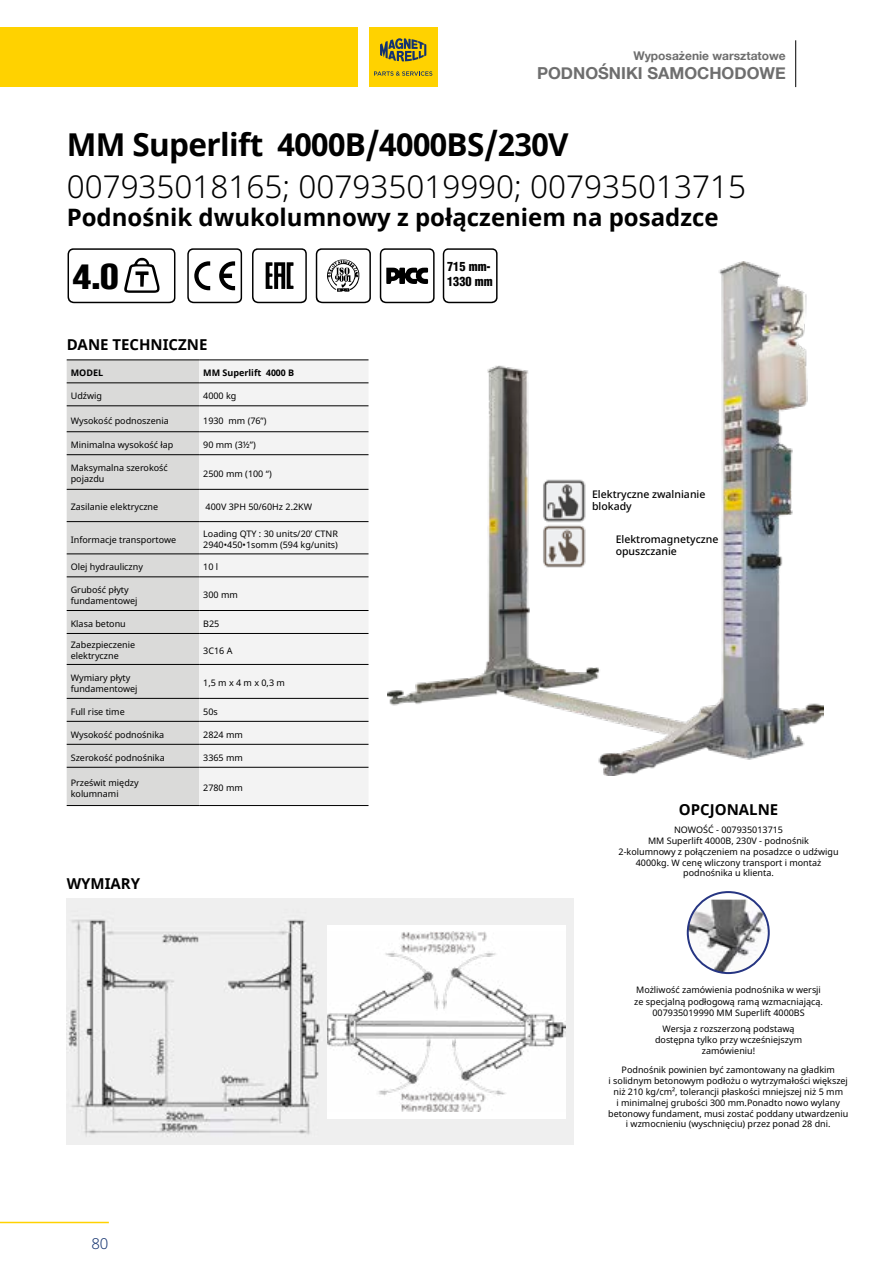
<style>
.page{position:relative;width:893px;height:1263px;background:#fff}
.page>*{position:absolute;margin:0;border:0;box-sizing:border-box;transform-origin:0 0}
.t1{font:900 condensed 34.2px "Helvetica LT";color:#000;scale:1.09 1}
.Codice-Prod{font:300 31.5px "Noto Sans";color:#000}
.Titolo{font:700 31.5px "Noto Sans";letter-spacing:-.02em;color:#000}
.t2{font:700 24px "Noto Sans";color:#000}
.t3{font:700 16.5px "Helvetica Neue";color:#6e6e6e}
.t4{font:700 15px "Noto Sans";color:#000}
.t5{font:300 15px "Noto Sans";color:#13326f}
.t6{font:900 condensed 12.3px "Helvetica LT";color:#000}
.t7{font:700 12px "Helvetica Neue";color:#6e6e6e}
.t8{font:500 10.5px/12.6px "Noto Sans";color:#000}
.t9{font:9px/10.8px "Noto Sans";color:#000}
.t10{font:700 9px "Noto Sans";color:#000}
</style>
<div class="page">
<hr style="left:0;top:1222px;width:109px;height:1px;background:#ffd200">
<img style="left:387px;top:261px;width:436px;height:515px">
<img style="left:501px;top:476px;width:203px;height:95px">
<img style="left:67px;top:899px;width:506px;height:245px">
<img style="left:688px;top:900px;width:80px;height:73px">
<div style="left:687px;top:891px;width:83px;height:83px;border:2px solid #263582;border-radius:50%"></div>
<div style="left:327px;top:925px;width:239px;height:193px;background:#fff"></div>
<img style="left:327px;top:931px;width:239px;height:181px">
<div style="left:64px;top:245px;width:441px;height:63px;background:#fff;border-radius:5px"></div>
<svg style="left:68px;top:248px;width:430px;height:55px"></svg>
<div style="left:0;top:27px;width:357px;height:60px;background:#ffd200"></div>
<div style="left:369px;top:27px;width:68px;height:60px;background:#ffd200"></div>
<svg style="left:380px;top:38px;width:46px;height:23px"></svg>
<svg style="left:374px;top:71px;width:58px;height:5px"></svg>
<div style="left:67px;top:361px;width:132px;height:444px;background:#dadad9"></div>
<div style="left:199px;top:361px;width:169px;height:444px;background:#f3f3f3"></div>
<hr style="left:67px;top:360px;width:132px;height:1px;background:#000">
<hr style="left:199px;top:360px;width:169px;height:1px;background:#000">
<hr style="left:67px;top:383px;width:132px;height:1px;background:#000">
<hr style="left:199px;top:383px;width:169px;height:1px;background:#000">
<hr style="left:67px;top:406px;width:132px;height:1px;background:#000">
<hr style="left:199px;top:406px;width:169px;height:1px;background:#000">
<hr style="left:67px;top:431px;width:132px;height:1px;background:#000">
<hr style="left:199px;top:431px;width:169px;height:1px;background:#000">
<hr style="left:67px;top:454px;width:132px;height:1px;background:#000">
<hr style="left:199px;top:454px;width:169px;height:1px;background:#000">
<hr style="left:67px;top:489px;width:132px;height:1px;background:#000">
<hr style="left:199px;top:489px;width:169px;height:1px;background:#000">
<hr style="left:67px;top:521px;width:132px;height:1px;background:#000">
<hr style="left:199px;top:521px;width:169px;height:1px;background:#000">
<hr style="left:67px;top:554px;width:132px;height:1px;background:#000">
<hr style="left:199px;top:554px;width:169px;height:1px;background:#000">
<hr style="left:67px;top:577px;width:132px;height:1px;background:#000">
<hr style="left:199px;top:577px;width:169px;height:1px;background:#000">
<hr style="left:67px;top:610px;width:132px;height:1px;background:#000">
<hr style="left:199px;top:610px;width:169px;height:1px;background:#000">
<hr style="left:67px;top:633px;width:132px;height:1px;background:#000">
<hr style="left:199px;top:633px;width:169px;height:1px;background:#000">
<hr style="left:67px;top:664px;width:132px;height:1px;background:#000">
<hr style="left:199px;top:664px;width:169px;height:1px;background:#000">
<hr style="left:67px;top:698px;width:132px;height:1px;background:#000">
<hr style="left:199px;top:698px;width:169px;height:1px;background:#000">
<hr style="left:67px;top:721px;width:132px;height:1px;background:#000">
<hr style="left:199px;top:721px;width:169px;height:1px;background:#000">
<hr style="left:67px;top:744px;width:132px;height:1px;background:#000">
<hr style="left:199px;top:744px;width:169px;height:1px;background:#000">
<hr style="left:67px;top:767px;width:132px;height:1px;background:#000">
<hr style="left:199px;top:767px;width:169px;height:1px;background:#000">
<hr style="left:67px;top:805px;width:132px;height:1px;background:#000">
<hr style="left:199px;top:805px;width:169px;height:1px;background:#000">
<hr style="left:795px;top:40px;width:1px;height:47px;background:#000">
<p class="t7" style="left:633px;top:46px;width:154px">Wyposażenie warsztatowe</p>
<p class="t3" style="left:537px;top:61px;width:250px">PODNOŚNIKI SAMOCHODOWE</p>
<p class="Titolo" style="left:67px;top:122px;width:503px">MM Superlift 4000B/4000BS/230V</p>
<p class="Codice-Prod" style="left:67px;top:164px;width:681px">007935018165; 007935019990; 007935013715</p>
<p class="t2" style="left:67px;top:201px;width:653px">Podnośnik dwukolumnowy z połączeniem na posadzce</p>
<p class="t1" style="left:73px;top:255px;width:44px">4.0</p>
<p class="t4" style="left:67px;top:334px;width:142px">DANE TECHNICZNE</p>
<p class="t10" style="left:71px;top:367px;width:34px">MODEL</p>
<p class="t10" style="left:203px;top:367px;width:93px">MM Superlift 4000 B</p>
<p class="t9" style="left:71px;top:391px;width:33px">Udźwig</p>
<p class="t9" style="left:203px;top:391px;width:35px">4000 kg</p>
<p class="t9" style="left:71px;top:415px;width:100px">Wysokość podnoszenia</p>
<p class="t9" style="left:203px;top:415px;width:65px">1930 mm (76”)</p>
<p class="t9" style="left:71px;top:440px;width:104px">Minimalna wysokość łap</p>
<p class="t9" style="left:203px;top:440px;width:54px">90 mm (3½”)</p>
<p class="t9" style="left:71px;top:463px;width:99px">Maksymalna szerokość pojazdu</p>
<p class="t9" style="left:203px;top:468px;width:70px">2500 mm (100 “)</p>
<p class="t9" style="left:71px;top:502px;width:89px">Zasilanie elektryczne</p>
<p class="t9" style="left:206px;top:502px;width:108px">400V 3PH 50/60Hz 2.2KW</p>
<p class="t9" style="left:71px;top:534px;width:107px">Informacje transportowe</p>
<p class="t9" style="left:203px;top:529px;width:136px">Loading QTY : 30 units/20’ CTNR</p>
<p class="t9" style="left:203px;top:539px;width:136px">2940•450•1somm (594 kg/units)</p>
<p class="t9" style="left:71px;top:562px;width:74px">Olej hydrauliczny</p>
<p class="t9" style="left:203px;top:562px;width:16px">10 l</p>
<p class="t9" style="left:71px;top:585px;width:60px">Grubość płyty</p>
<p class="t9" style="left:71px;top:595px;width:68px">fundamentowej</p>
<p class="t9" style="left:203px;top:590px;width:36px">300 mm</p>
<p class="t9" style="left:71px;top:618px;width:57px">Klasa betonu</p>
<p class="t9" style="left:203px;top:618px;width:18px">B25</p>
<p class="t9" style="left:71px;top:640px;width:66px">Zabezpieczenie</p>
<p class="t9" style="left:71px;top:651px;width:50px">elektryczne</p>
<p class="t9" style="left:203px;top:645px;width:31px">3C16 A</p>
<p class="t9" style="left:71px;top:672px;width:61px">Wymiary płyty</p>
<p class="t9" style="left:71px;top:683px;width:68px">fundamentowej</p>
<p class="t9" style="left:203px;top:678px;width:83px">1,5 m x 4 m x 0,3 m</p>
<p class="t9" style="left:71px;top:706px;width:56px">Full rise time</p>
<p class="t9" style="left:203px;top:706px;width:16px">50s</p>
<p class="t9" style="left:71px;top:729px;width:95px">Wysokość podnośnika</p>
<p class="t9" style="left:203px;top:729px;width:41px">2824 mm</p>
<p class="t9" style="left:71px;top:752px;width:96px">Szerokość podnośnika</p>
<p class="t9" style="left:203px;top:752px;width:41px">3365 mm</p>
<p class="t9" style="left:71px;top:777px;width:69px">Prześwit między</p>
<p class="t9" style="left:71px;top:788px;width:49px">kolumnami</p>
<p class="t9" style="left:203px;top:783px;width:41px">2780 mm</p>
<p class="t4" style="left:67px;top:873px;width:75px">WYMIARY</p>
<h3 class="t5" style="left:91px;top:1233px;width:19px">80</h3>
<p class="t6" style="left:447px;top:259px;width:45px">715 mm-</p>
<p class="t6" style="left:447px;top:274px;width:47px">1330 mm</p>
<p class="t8" style="left:592px;top:488px;width:115px">Elektryczne zwalnianie blokady</p>
<p class="t8" style="left:616px;top:533px;width:104px">Elektromagnetyczne opuszczanie</p>
<p class="t4" style="left:679px;top:799px;width:101px">OPCJONALNE</p>
<p class="t9" style="left:674px;top:825px;width:111px">NOWOŚĆ - 007935013715</p>
<p class="t9" style="left:648px;top:835px;width:162px">MM Superlift 4000B, 230V - podnośnik</p>
<p class="t9" style="left:618px;top:846px;width:222px;text-align:center">2-kolumnowy z połączeniem na posadzce o udźwigu<br>4000kg. W cenę wliczony transport i montaż podnośnika u klienta.</p>
<p class="t9" style="left:634px;top:985px;width:190px;line-height:11.2px">Możliwość zamówienia podnośnika w wersji ze specjalną podłogową ramą wzmacniającą.</p>
<p class="t9" style="left:652px;top:1007px;width:154px">007935019990 MM Superlift 4000BS</p>
<p class="t9" style="left:663px;top:1023px;width:133px">Wersja z rozszerzoną podstawą</p>
<p class="t9" style="left:655px;top:1034px;width:149px">dostępna tylko przy wcześniejszym</p>
<p class="t9" style="left:702px;top:1046px;width:55px">zamówieniu!</p>
<p class="t9" style="left:608px;top:1065px;width:242px;text-align:center">Podnośnik powinien być zamontowany na gładkim<br>i solidnym betonowym podłożu o wytrzymałości większej niż 210 kg/cm², tolerancji płaskości mniejszej niż 5 mm<br>i minimalnej grubości 300 mm.Ponadto nowo wylany betonowy fundament, musi zostać poddany utwardzeniu i wzmocnieniu (wyschnięciu) przez ponad 28 dni.</p>
</div>
